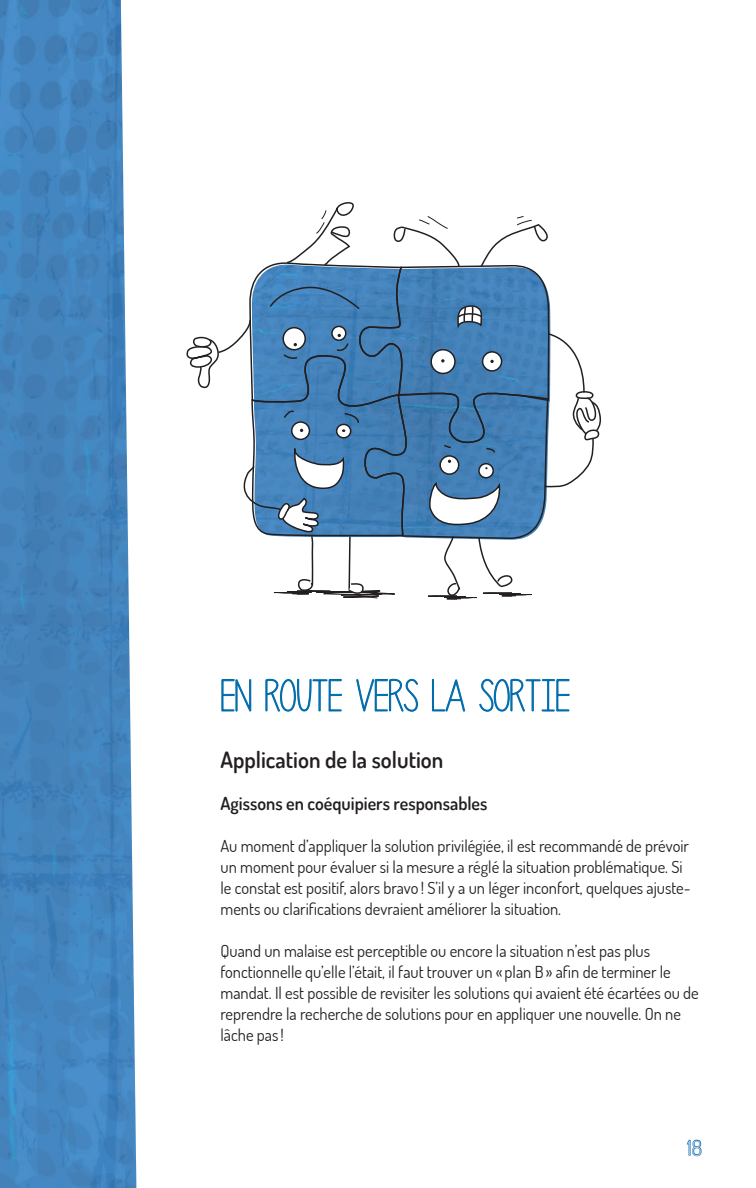
<style>
.page{position:relative;width:756px;height:1188px;background:#fff}
.page>*{position:absolute;margin:0;border:0;box-sizing:border-box;transform-origin:0 0}
.Gros_titre{font:45px "Penelope Anne";color:#006cac}
.Sous-titre{font:600 22.5px "Dosis";color:#231f20}
.t1{font:300 21px "Dosis";color:#c5d3e9}
.Sous-titre-2{font:600 18px "Dosis";color:#231f20}
.Texte_courant{font:16.5px/21px "Dosis";color:#231f20}
</style>
<div class="page">
<svg style="left:687px;top:1139px;width:15px;height:17px"></svg>
<svg style="left:221px;top:679px;width:31px;height:33px"></svg>
<svg style="left:265px;top:678px;width:77px;height:34px"></svg>
<svg style="left:356px;top:678px;width:62px;height:34px"></svg>
<svg style="left:432px;top:679px;width:33px;height:33px"></svg>
<svg style="left:479px;top:678px;width:91px;height:34px"></svg>
<img style="left:0;top:0;width:136px;height:1188px">
<svg style="left:186px;top:202px;width:415px;height:398px"></svg>
<p class="Gros_titre" style="left:220px;top:674px;width:351px">EN ROUTE VERS LA SORTIE</p>
<p class="Sous-titre" style="left:220px;top:745px;width:224px">Application de la solution</p>
<p class="Sous-titre-2" style="left:220px;top:792px;width:268px">Agissons en coéquipiers responsables</p>
<p class="Texte_courant" style="left:220px;top:835px;width:472px">Au moment d’appliquer la solution privilégiée, il est recommandé de prévoir un moment pour évaluer si la mesure a réglé la situation problématique. Si le constat est positif, alors bravo ! S’il y a un léger inconfort, quelques ajuste&shy;ments ou clarifications devraient améliorer la situation.</p>
<p class="Texte_courant" style="left:220px;top:940px;width:480px">Quand un malaise est perceptible ou encore la situation n’est pas plus fonctionnelle qu’elle l’était, il faut trouver un « plan B» afin de terminer le mandat. Il est possible de revisiter les solutions qui avaient été écartées ou de reprendre la recherche de solutions pour en appliquer une nouvelle. On ne lâche pas!</p>
<p class="t1" style="left:687px;top:1134px;width:16px">18</p>
</div>
